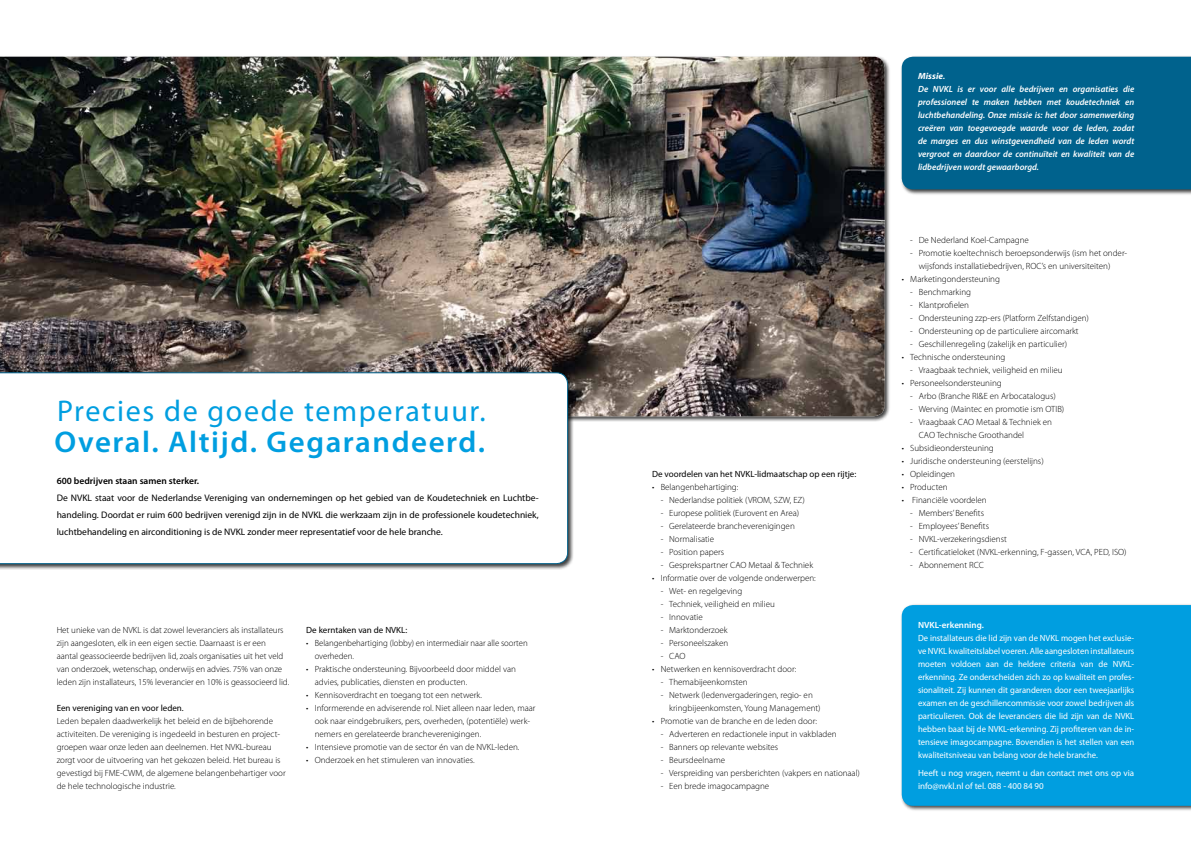
<style>
.page{position:relative;width:1191px;height:842px;background:#fff}
.page>*{position:absolute;margin:0;border:0;box-sizing:border-box;transform-origin:0 0}
.t1{font:600 30px "Myriad Pro";letter-spacing:.05em;color:#009ee0}
.t2{font:30px "Myriad Pro";letter-spacing:.055em;color:#009ee0}
.t3{font:9.5px/17px "Myriad Pro";color:#000;text-align:justify}
.t4{font:600 9.5px "Myriad Pro";color:#000}
.t5{font:300 9px/13px "Myriad Pro";color:#000}
.t6{font:9px/13px "Myriad Pro";color:#fff;text-align:justify;scale:.96 1}
.t7{font:italic 600 9px/13px "Myriad Pro";color:#fff}
.t8{font:9px "Myriad Pro";color:#000}
.t9{font:9px/13px "Myriad Pro";color:#fff}
.t10{font:600 9px "Myriad Pro";color:#fff}
.s1{font-weight:700}
</style>
<div class="page">
<img style="left:0;top:57px;width:884px;height:359px">
<div style="left:900px;top:55px;width:291px;height:140px;background:#000;opacity:.75"></div>
<div style="left:901px;top:57px;width:290px;height:132px;background:#00628d"></div>
<div style="left:900px;top:603px;width:291px;height:209px;background:#000;opacity:.75"></div>
<div style="left:901px;top:605px;width:290px;height:201px;background:#009ee0"></div>
<div style="left:0;top:370px;width:574px;height:200px;background:#000;opacity:.75"></div>
<svg style="left:0;top:372px;width:568px;height:192px"></svg>
<h1 class="t2" style="left:57px;top:392px;width:430px">Precies de goede temperatuur.</h1>
<h1 class="t1" style="left:55px;top:423px;width:432px">Overal. Altijd. Gegarandeerd.</h1>
<p class="t4" style="left:57px;top:475px;width:144px">600 bedrijven staan samen sterker.</p>
<p class="t3" style="left:57px;top:489px;width:483px">De NVKL staat voor de Nederlandse Vereniging van ondernemingen op het gebied van de Koudetechniek en Luchtbe&shy;handeling. Doordat er ruim 600 bedrijven verenigd zijn in de NVKL die werkzaam zijn in de professionele koudetechniek, luchtbehandeling en airconditioning is de NVKL zonder meer representatief voor de hele branche.</p>
<p class="t5" style="left:57px;top:623px;width:234px">Het unieke van de NVKL is dat zowel leveranciers als installateurs zijn aangesloten, elk in een eigen sectie. Daarnaast is er een aantal geassocieerde bedrijven lid, zoals organisaties uit het veld van onderzoek, wetenschap, onderwijs en advies. 75% van onze leden zijn installateurs, 15% leverancier en 10% is geassocieerd lid.</p>
<p class="t8" style="left:57px;top:702px;width:129px">Een vereniging van en voor leden.</p>
<p class="t5" style="left:57px;top:714px;width:230px">Leden bepalen daadwerkelijk het beleid en de bijbehorende activiteiten. De vereniging is ingedeeld in besturen en project&shy;groepen waar onze leden aan deelnemen. Het NVKL-bureau zorgt voor de uitvoering van het gekozen beleid. Het bureau is gevestigd bij FME-CWM, de algemene belangenbehartiger voor de hele technologische industrie.</p>
<p class="t8" style="left:306px;top:624px;width:103px">De kerntaken van de NVKL:</p>
<p class="t5" style="left:315px;top:636px;width:214px;text-indent:-8px">• Belangenbehartiging (lobby) en intermediair naar alle soorten overheden.</p>
<p class="t5" style="left:315px;top:662px;width:203px;text-indent:-9px">• Praktische ondersteuning. Bijvoorbeeld door middel van advies, publicaties, diensten en producten.</p>
<p class="t5" style="left:306px;top:688px;width:177px">• Kennisoverdracht en toegang tot een netwerk.</p>
<p class="t5" style="left:315px;top:701px;width:222px;text-indent:-9px">• Informerende en adviserende rol. Niet alleen naar leden, maar ook naar eindgebruikers, pers, overheden, (potentiële) werk&shy;nemers en gerelateerde brancheverenigingen.</p>
<p class="t5" style="left:306px;top:740px;width:215px">• Intensieve promotie van de sector én van de NVKL-leden.</p>
<p class="t5" style="left:306px;top:753px;width:170px">• Onderzoek en het stimuleren van innovaties.</p>
<p class="t8" style="left:652px;top:469px;width:206px">De voordelen van het NVKL-lidmaatschap op een rijtje:</p>
<p class="t5" style="left:652px;top:481px;width:88px">• Belangenbehartiging:</p>
<p class="t5" style="left:660px;top:494px;width:146px">- Nederlandse politiek (VROM, SZW, EZ)</p>
<p class="t5" style="left:660px;top:507px;width:140px">- Europese politiek (Eurovent en Area)</p>
<p class="t5" style="left:660px;top:520px;width:136px">- Gerelateerde brancheverenigingen</p>
<p class="t5" style="left:660px;top:533px;width:55px">- Normalisatie</p>
<p class="t5" style="left:660px;top:546px;width:65px">- Position papers</p>
<p class="t5" style="left:660px;top:559px;width:154px">- Gesprekspartner CAO Metaal &amp; Techniek</p>
<p class="t5" style="left:652px;top:572px;width:165px">• Informatie over de volgende onderwerpen:</p>
<p class="t5" style="left:660px;top:585px;width:83px">- Wet- en regelgeving</p>
<p class="t5" style="left:660px;top:598px;width:116px">- Techniek, veiligheid en milieu</p>
<p class="t5" style="left:660px;top:611px;width:44px">- Innovatie</p>
<p class="t5" style="left:660px;top:624px;width:69px">- Marktonderzoek</p>
<p class="t5" style="left:660px;top:637px;width:69px">- Personeelszaken</p>
<p class="t5" style="left:660px;top:650px;width:26px">- CAO</p>
<p class="t5" style="left:652px;top:663px;width:146px">• Netwerken en kennisoverdracht door:</p>
<p class="t5" style="left:660px;top:676px;width:88px">- Themabijeenkomsten</p>
<p class="t5" style="left:669px;top:689px;width:153px;text-indent:-9px">- Netwerk (ledenvergaderingen, regio- en kringbijeenkomsten, Young Management)</p>
<p class="t5" style="left:652px;top:715px;width:166px">• Promotie van de branche en de leden door:</p>
<p class="t5" style="left:660px;top:728px;width:177px">- Adverteren en redactionele input in vakbladen</p>
<p class="t5" style="left:660px;top:741px;width:119px">- Banners op relevante websites</p>
<p class="t5" style="left:660px;top:754px;width:66px">- Beursdeelname</p>
<p class="t5" style="left:660px;top:767px;width:201px">- Verspreiding van persberichten (vakpers en nationaal)</p>
<p class="t5" style="left:660px;top:780px;width:110px">- Een brede imagocampagne</p>
<p class="t7" style="left:918px;top:70px;width:218px"><span class="s1">Missie</span>.<br>De NVKL is er voor alle bedrijven en organisaties die professioneel te maken hebben met koudetechniek en luchtbehandeling. Onze missie is: het door samenwerking creëren van toegevoegde waarde voor de leden, zodat de marges en dus winstgevendheid van de leden wordt vergroot en daardoor de continuïteit en kwaliteit van de lidbedrijven wordt gewaarborgd.</p>
<p class="t5" style="left:910px;top:234px;width:120px">- De Nederland Koel-Campagne</p>
<p class="t5" style="left:918px;top:247px;width:210px;text-indent:-9px">- Promotie koeltechnisch beroepsonderwijs (ism het onder&shy;wijsfonds installatiebedrijven, ROC’s en universiteiten)</p>
<p class="t5" style="left:901px;top:273px;width:100px">• Marketingondersteuning</p>
<p class="t5" style="left:910px;top:286px;width:62px">- Benchmarking</p>
<p class="t5" style="left:910px;top:299px;width:60px">- Klantprofielen</p>
<p class="t5" style="left:910px;top:312px;width:180px">- Ondersteuning zzp-ers (Platform Zelfstandigen)</p>
<p class="t5" style="left:910px;top:325px;width:170px">- Ondersteuning op de particuliere aircomarkt</p>
<p class="t5" style="left:910px;top:338px;width:158px">- Geschillenregeling (zakelijk en particulier)</p>
<p class="t5" style="left:901px;top:351px;width:105px">• Technische ondersteuning</p>
<p class="t5" style="left:910px;top:364px;width:154px">- Vraagbaak techniek, veiligheid en milieu</p>
<p class="t5" style="left:901px;top:377px;width:101px">• Personeelsondersteuning</p>
<p class="t5" style="left:910px;top:390px;width:147px">- Arbo (Branche RI&amp;E en Arbocatalogus)</p>
<p class="t5" style="left:910px;top:403px;width:155px">- Werving (Maintec en promotie ism OTIB)</p>
<p class="t5" style="left:918px;top:416px;width:135px;text-indent:-9px">- Vraagbaak CAO Metaal &amp; Techniek en<br>CAO Technische Groothandel</p>
<p class="t5" style="left:901px;top:442px;width:93px">• Subsidieondersteuning</p>
<p class="t5" style="left:901px;top:455px;width:143px">• Juridische ondersteuning (eerstelijns)</p>
<p class="t5" style="left:901px;top:468px;width:55px">• Opleidingen</p>
<p class="t5" style="left:901px;top:481px;width:47px">• Producten</p>
<p class="t5" style="left:901px;top:494px;width:86px">• Financiële voordelen</p>
<p class="t5" style="left:910px;top:507px;width:75px">- Members’Benefits</p>
<p class="t5" style="left:910px;top:520px;width:80px">- Employees’Benefits</p>
<p class="t5" style="left:910px;top:533px;width:98px">- NVKL-verzekeringsdienst</p>
<p class="t5" style="left:910px;top:546px;width:218px">- Certificatieloket (NVKL-erkenning, F-gassen, VCA, PED, ISO)</p>
<p class="t5" style="left:910px;top:559px;width:75px">- Abonnement RCC</p>
<p class="t10" style="left:918px;top:619px;width:67px">NVKL-erkenning.</p>
<p class="t6" style="left:918px;top:631px;width:227px">De installateurs die lid zijn van de NVKL mogen het exclusie&shy;ve NVKL kwaliteitslabel voeren. Alle aangesloten installateurs moeten voldoen aan de heldere criteria van de NVKL&shy;erkenning. Ze onderscheiden zich zo op kwaliteit en profes&shy;sionaliteit. Zij kunnen dit garanderen door een tweejaarlijks examen en de geschillencommissie voor zowel bedrijven als particulieren. Ook de leveranciers die lid zijn van de NVKL hebben baat bij de NVKL-erkenning. Zij profiteren van de in&shy;tensieve imagocampagne. Bovendien is het stellen van een kwaliteitsniveau van belang voor de hele branche.</p>
<p class="t9" style="left:918px;top:766px;width:218px">Heeft u nog vragen, neemt u dan contact met ons op via info@nvkl.nl of tel. 088 - 400 84 90</p>
</div>
